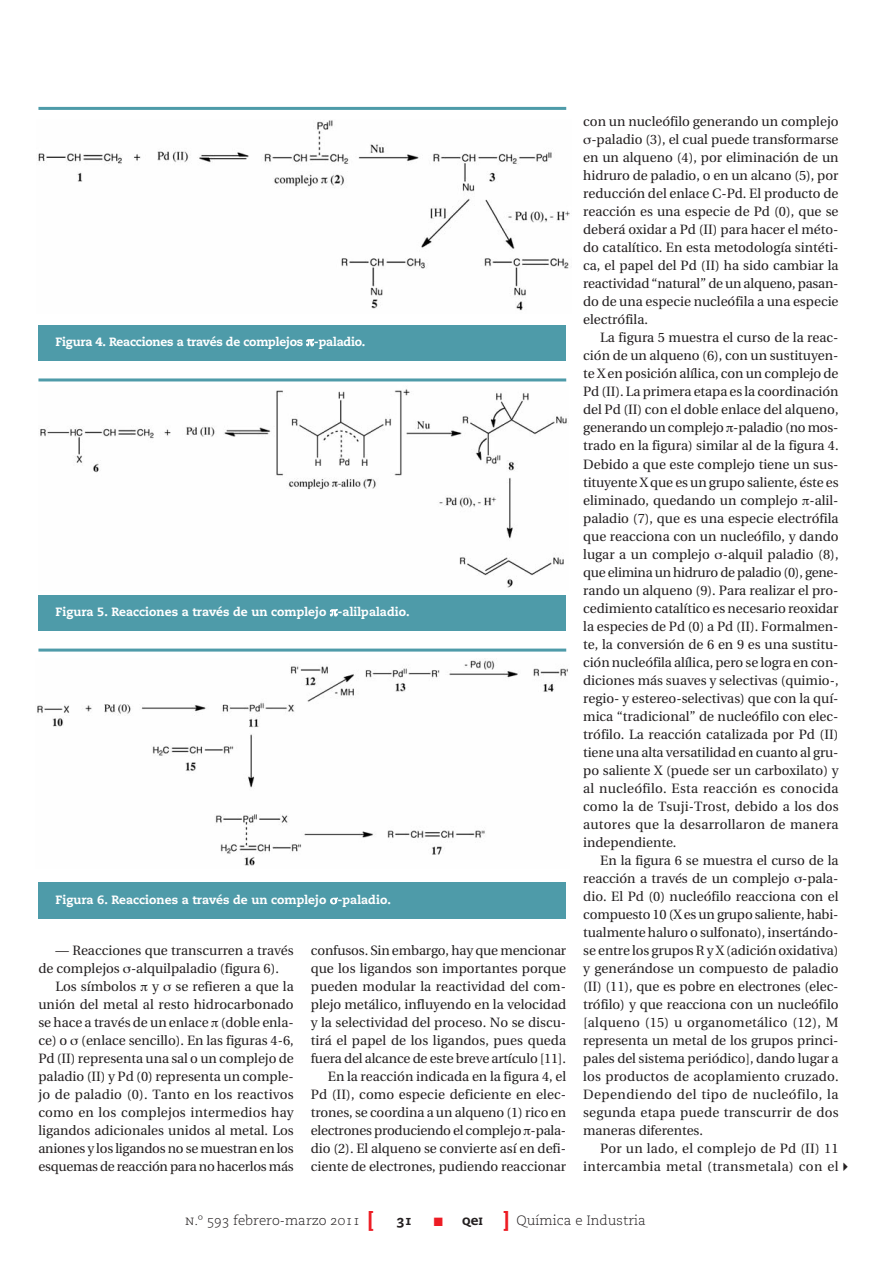
<style>
.page{position:relative;width:894px;height:1264px;background:#fff}
.page>*{position:absolute;margin:0;border:0;box-sizing:border-box;transform-origin:0 0}
.t1{font:13.5px/18px "Utopia";color:#231f20}
.t2{font:13.5px "Utopia";letter-spacing:.02em;color:#231f20}
.t3{font:300 13.5px "Caecilia";color:#231f20}
.t4{font:13.5px "Utopia";letter-spacing:-.02em;color:#231f20}
.t5{font:13.5px "Utopia";letter-spacing:.025em;color:#231f20}
.t6{font:13.5px "Utopia";letter-spacing:.035em;color:#231f20}
.t7{font:13.5px "Caecilia Heavy SC";color:#231f20}
.t8{font:800 12px "Caecilia";color:#fff}
.t9{font:800 12px "Caecilia";letter-spacing:-.02em;color:#fff}
.s1{font-family:"Caecilia Light SC";font-weight:400}
.s2{font-family:"Caecilia Heavy SC";font-weight:400;font-size:19.5px;color:#ed1c24}
.s3{font-family:"Caecilia Heavy SC";font-weight:400}
.s4{color:#ed1c24}
.s5{font-weight:800}
</style>
<div class="page">
<img style="left:38px;top:120px;width:532px;height:191px">
<div style="left:38px;top:324px;width:528px;height:36px;background:#4e9ba9"></div>
<hr style="left:38px;top:107px;width:528px;height:3px;background:#4e9ba9">
<img style="left:40px;top:389px;width:527px;height:199px">
<div style="left:38px;top:594px;width:528px;height:36px;background:#4e9ba9"></div>
<hr style="left:38px;top:378px;width:528px;height:3px;background:#4e9ba9">
<img style="left:37px;top:660px;width:531px;height:206px">
<div style="left:38px;top:882px;width:528px;height:36px;background:#4e9ba9"></div>
<hr style="left:38px;top:648px;width:528px;height:3px;background:#4e9ba9">
<p class="t9" style="left:55px;top:336px;width:311px">Figura 4. Reacciones a través de complejos -paladio.</p>
<p class="t8" style="left:55px;top:606px;width:355px">Figura 5. Reacciones a través de un complejo -alilpaladio.</p>
<p class="t8" style="left:55px;top:894px;width:337px">Figura 6. Reacciones a través de un complejo -paladio.</p>
<p class="t1" style="left:38px;top:942px;width:257px;text-indent:17px">— Reacciones que transcurren a través de complejos -alquilpaladio (figura 6).</p>
<p class="t1" style="left:38px;top:978px;width:257px;text-align:justify;text-indent:17px">Los símbolos y se refieren a que la unión del metal al resto hidrocarbonado se hace a través de un enlace (doble enla&shy;ce) o (enlace sencillo). En las figuras 4-6, Pd (II) representa una sal o un complejo de paladio (II) y Pd (0) representa un comple&shy;jo de paladio (0). Tanto en los reactivos como en los complejos intermedios hay ligandos adicionales unidos al metal. Los aniones y los ligandos no se muestran en los esquemas de reacción para no hacerlos más</p>
<p class="t1" style="left:310px;top:942px;width:257px;text-align:right">confusos. Sin embargo, hay que mencionar que los ligandos son importantes porque pueden modular la reactividad del com&shy;plejo metálico, influyendo en la velocidad y la selectividad del proceso. No se discu&shy;tirá el papel de los ligandos, pues queda fuera del alcance de este breve artículo [11].<br>En la reacción indicada en la figura 4, el Pd (II), como especie deficiente en elec&shy;trones, se coordina a un alqueno (1) rico en electrones produciendo el complejo -pala&shy;dio (2). El alqueno se convierte así en defi&shy;ciente de electrones, pudiendo reaccionar</p>
<p class="t1" style="left:583px;top:114px;width:257px">con un nucleófilo generando un complejo</p>
<p class="t1" style="left:591px;top:132px;width:248px">-paladio (3), el cual puede transformarse</p>
<p class="t1" style="left:583px;top:150px;width:257px">en un alqueno (4), por eliminación de un</p>
<p class="t1" style="left:583px;top:168px;width:257px">hidruro de paladio, o en un alcano (5), por</p>
<p class="t1" style="left:583px;top:186px;width:257px">reducción del enlace C-Pd. El producto de</p>
<p class="t1" style="left:583px;top:204px;width:257px">reacción es una especie de Pd (0), que se</p>
<p class="t1" style="left:583px;top:222px;width:257px">deberá oxidar a Pd (II) para hacer el méto-</p>
<p class="t1" style="left:583px;top:240px;width:257px">do catalítico. En esta metodología sintéti-</p>
<p class="t1" style="left:583px;top:258px;width:257px">ca, el papel del Pd (II) ha sido cambiar la</p>
<p class="t1" style="left:583px;top:276px;width:257px">reactividad “natural” de un alqueno, pasan-</p>
<p class="t1" style="left:583px;top:294px;width:257px">do de una especie nucleófila a una especie</p>
<p class="t1" style="left:583px;top:312px;width:66px">electrófila.</p>
<p class="t1" style="left:600px;top:330px;width:240px">La figura 5 muestra el curso de la reac-</p>
<p class="t1" style="left:583px;top:348px;width:257px">ción de un alqueno (6), con un sustituyen-</p>
<p class="t1" style="left:583px;top:366px;width:257px">te X en posición alílica, con un complejo de</p>
<p class="t1" style="left:583px;top:384px;width:257px">Pd (II). La primera etapa es la coordinación</p>
<p class="t1" style="left:583px;top:402px;width:257px">del Pd (II) con el doble enlace del alqueno,</p>
<p class="t1" style="left:583px;top:420px;width:257px">generando un complejo -paladio (no mos-</p>
<p class="t1" style="left:583px;top:438px;width:257px">trado en la figura) similar al de la figura 4.</p>
<p class="t1" style="left:583px;top:456px;width:257px">Debido a que este complejo tiene un sus-</p>
<p class="t1" style="left:583px;top:474px;width:257px">tituyente X que es un grupo saliente, éste es</p>
<p class="t1" style="left:583px;top:492px;width:257px">eliminado, quedando un complejo -alil-</p>
<p class="t1" style="left:583px;top:510px;width:257px">paladio (7), que es una especie electrófila</p>
<p class="t1" style="left:583px;top:528px;width:257px">que reacciona con un nucleófilo, y dando</p>
<p class="t1" style="left:583px;top:546px;width:257px">lugar a un complejo -alquil paladio (8),</p>
<p class="t4" style="left:583px;top:566px;width:257px">que elimina un hidruro de paladio (0), gene-</p>
<p class="t1" style="left:583px;top:582px;width:257px">rando un alqueno (9). Para realizar el pro-</p>
<p class="t1" style="left:583px;top:600px;width:257px">cedimiento catalítico es necesario reoxidar</p>
<p class="t1" style="left:583px;top:618px;width:257px">la especies de Pd (0) a Pd (II). Formalmen-</p>
<p class="t1" style="left:583px;top:636px;width:257px">te, la conversión de 6 en 9 es una sustitu-</p>
<p class="t1" style="left:583px;top:654px;width:257px">ción nucleófila alílica, pero se logra en con-</p>
<p class="t1" style="left:583px;top:672px;width:257px">diciones más suaves y selectivas (quimio-,</p>
<p class="t1" style="left:583px;top:690px;width:257px">regio- y estereo-selectivas) que con la quí-</p>
<p class="t1" style="left:583px;top:708px;width:257px">mica “tradicional” de nucleófilo con elec-</p>
<p class="t1" style="left:583px;top:726px;width:257px">trófilo. La reacción catalizada por Pd (II)</p>
<p class="t1" style="left:583px;top:744px;width:257px">tiene una alta versatilidad en cuanto al gru-</p>
<p class="t1" style="left:583px;top:762px;width:257px">po saliente X (puede ser un carboxilato) y</p>
<p class="t2" style="left:583px;top:782px;width:257px">al nucleófilo. Esta reacción es conocida</p>
<p class="t1" style="left:583px;top:798px;width:257px">como la de Tsuji-Trost, debido a los dos</p>
<p class="t2" style="left:583px;top:818px;width:257px">autores que la desarrollaron de manera</p>
<p class="t1" style="left:583px;top:834px;width:95px">independiente.</p>
<p class="t1" style="left:600px;top:852px;width:240px">En la figura 6 se muestra el curso de la</p>
<p class="t1" style="left:583px;top:870px;width:257px">reacción a través de un complejo -pala-</p>
<p class="t1" style="left:583px;top:888px;width:257px">dio. El Pd (0) nucleófilo reacciona con el</p>
<p class="t1" style="left:583px;top:906px;width:257px">compuesto 10 (X es un grupo saliente, habi-</p>
<p class="t1" style="left:583px;top:924px;width:257px">tualmente haluro o sulfonato), insertándo-</p>
<p class="t1" style="left:583px;top:942px;width:257px">se entre los grupos R y X (adición oxidativa)</p>
<p class="t1" style="left:583px;top:960px;width:257px">y generándose un compuesto de paladio</p>
<p class="t1" style="left:583px;top:978px;width:257px">(II) (11), que es pobre en electrones (elec-</p>
<p class="t1" style="left:583px;top:996px;width:257px">trófilo) y que reacciona con un nucleófilo</p>
<p class="t2" style="left:583px;top:1016px;width:257px">[alqueno (15) u organometálico (12), M</p>
<p class="t1" style="left:583px;top:1032px;width:257px">representa un metal de los grupos princi-</p>
<p class="t1" style="left:583px;top:1050px;width:257px">pales del sistema periódico], dando lugar a</p>
<p class="t1" style="left:583px;top:1068px;width:257px">los productos de acoplamiento cruzado.</p>
<p class="t6" style="left:583px;top:1088px;width:257px">Dependiendo del tipo de nucleófilo, la</p>
<p class="t1" style="left:583px;top:1104px;width:257px">segunda etapa puede transcurrir de dos</p>
<p class="t1" style="left:583px;top:1122px;width:121px">maneras diferentes.</p>
<p class="t1" style="left:600px;top:1140px;width:240px">Por un lado, el complejo de Pd (II) 11</p>
<p class="t5" style="left:583px;top:1160px;width:270px">intercambia metal (transmetala) con el✔</p>
<p class="t3" style="left:185px;top:1214px;width:228px"><span class="s1">n.º 593</span> febrero<span class="s1">-</span>marzo <span class="s1">2011</span> <span class="s2">[</span> <span class="s3">31</span></p>
<p class="t7" style="left:462px;top:1212px;width:10px">q</p>
<p class="t3" style="left:433px;top:1214px;width:213px"><span class="s4">■</span> <span class="s5">e</span><span class="s3">i</span> <span class="s2">]</span> Química e Industria</p>
</div>
